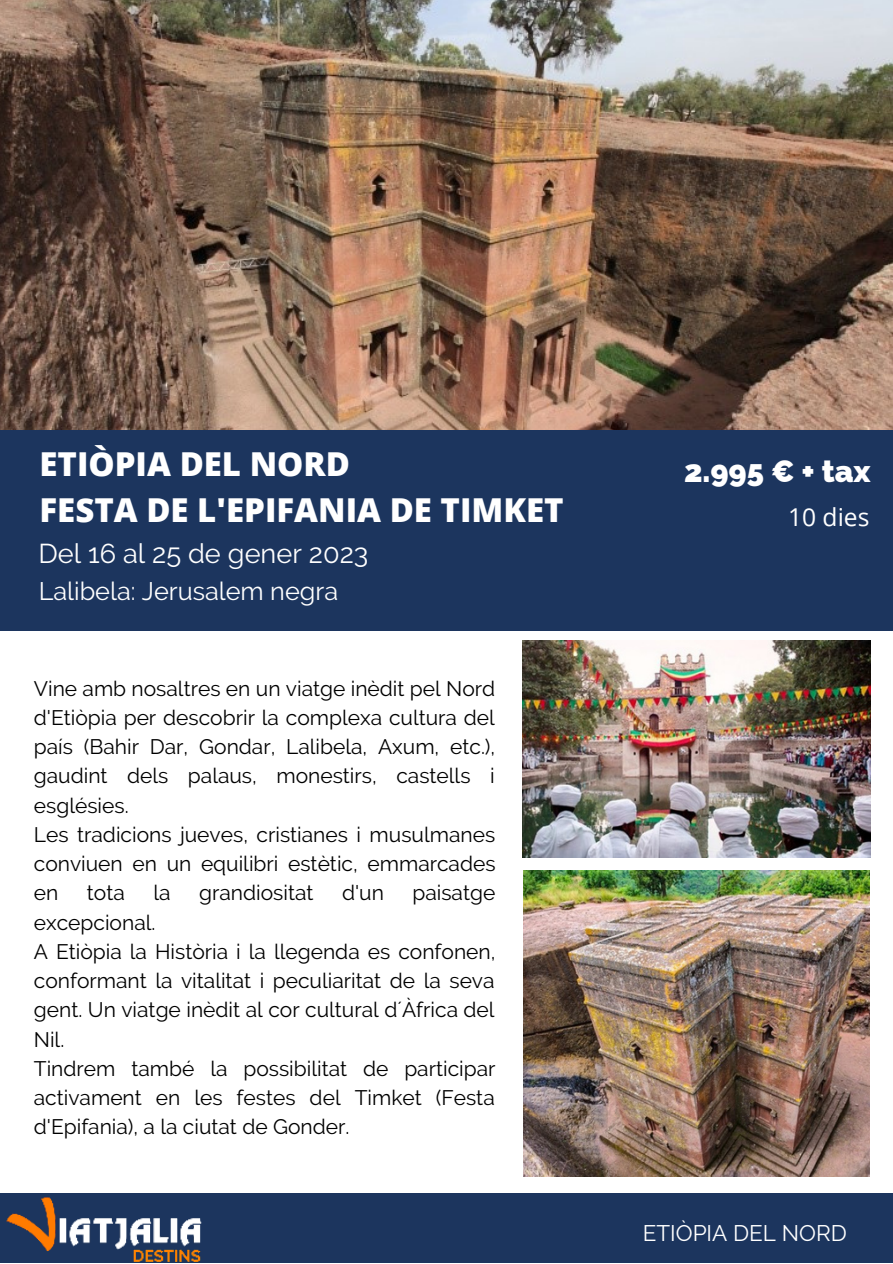
<style>
.page{position:relative;width:893px;height:1264px;background:#fff}
.page>*{position:absolute;margin:0;border:0;box-sizing:border-box;transform-origin:0 0}
.t1{font:800 33px/46px "Open Sans";color:#fff}
.t2{font:800 30.9px "Raleway";color:#fff}
.t3{font:27.15px "Raleway";color:#fff}
.t4{font:25.2px "Raleway";color:#fff}
.t5{font:24.6px "Open Sans";color:#fff}
.t6{font:22.5px "Raleway";color:#fff}
.t7{font:21px/29.2px "Raleway";color:#000}
</style>
<div class="page">
<img style="left:0;top:0;width:892px;height:430px">
<img style="left:523px;top:870px;width:346px;height:306px">
<div style="left:0;top:430px;width:892px;height:200px;background:#1c355e"></div>
<div style="left:0;top:1192px;width:892px;height:70px;background:#1c355e"></div>
<img style="left:523px;top:640px;width:347px;height:217px">
<img style="left:0;top:1192px;width:222px;height:70px">
<h1 class="t1" style="left:39px;top:439px;width:526px">ETIÒPIA DEL NORD<br>FESTA DE L'EPIFANIA DE TIMKET</h1>
<p class="t3" style="left:38px;top:537px;width:331px">Del 16 al 25 de gener 2023</p>
<p class="t4" style="left:39px;top:576px;width:301px">Lalibela: Jerusalem negra</p>
<p class="t7" style="left:34px;top:673px;width:463px">Vine amb nosaltres en un viatge inèdit pel Nord d'Etiòpia per descobrir la complexa cultura del país (Bahir Dar, Gondar, Lalibela, Axum, etc.), gaudint dels palaus, monestirs, castells i esglésies.<br>Les tradicions jueves, cristianes i musulmanes conviuen en un equilibri estètic, emmarcades en</p>
<p class="t7" style="left:87px;top:878px;width:39px">tota</p>
<p class="t7" style="left:153px;top:878px;width:19px">la</p>
<p class="t7" style="left:199px;top:878px;width:116px">grandiositat</p>
<p class="t7" style="left:342px;top:878px;width:43px">d'un</p>
<p class="t7" style="left:412px;top:878px;width:84px">paisatge</p>
<p class="t7" style="left:34px;top:907px;width:463px">excepcional.<br>A Etiòpia la Història i la llegenda es confonen, conformant la vitalitat i peculiaritat de la seva gent. Un viatge inèdit al cor cultural d´Àfrica del Nil.<br>Tindrem també la possibilitat de participar activament en les festes del Timket (Festa d'Epifania), a la ciutat de Gonder.</p>
<h2 class="t2" style="left:684px;top:453px;width:188px">2.995 € + tax</h2>
<p class="t5" style="left:788px;top:500px;width:83px">10 dies</p>
<p class="t6" style="left:642px;top:1220px;width:205px">ETIÒPIA DEL NORD</p>
</div>
